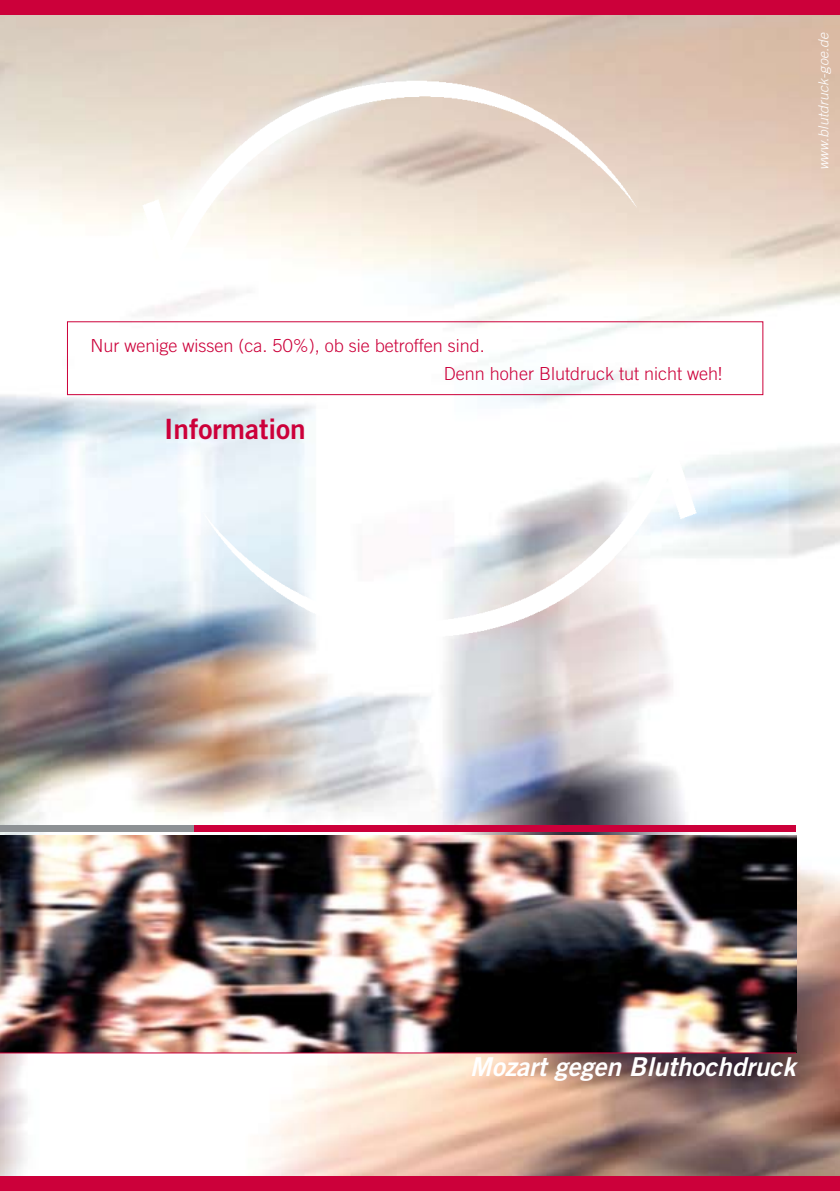
<style>
.page{position:relative;width:840px;height:1191px;background:#fff}
.page>*{position:absolute;margin:0;border:0;box-sizing:border-box;transform-origin:0 0}
.t1{font:28px "Trade Gothic Bold Two";color:#cc003a}
.t2{font:italic 26px "Trade Gothic Bold Two";color:#fff}
.t3{font:300 18px/28px "Trade Gothic";color:#cc003a}
.t4{font:italic 300 14px "Trade Gothic";color:#fff}
</style>
<div class="page">
<img style="left:0;top:14px;width:839px;height:1162px">
<div style="left:0;top:0;width:839px;height:14px;background:#cc003a"></div>
<div style="left:0;top:1176px;width:839px;height:15px;background:#cc003a"></div>
<img style="left:0;top:835px;width:795px;height:217px">
<div style="left:0;top:825px;width:657px;height:7px;background:#8d9194"></div>
<div style="left:194px;top:825px;width:601px;height:7px;background:#cc003a"></div>
<hr style="left:0;top:1052px;width:795px;height:1px;background:#cc003a">
<div style="left:67px;top:321px;width:696px;height:74px;border:1px solid #cc003a"></div>
<img style="left:119px;top:81px;width:534px;height:217px">
<img style="left:185px;top:421px;width:534px;height:217px">
<p class="t3" style="left:443px;top:331px;width:280px;text-indent:-353px">Nur wenige wissen (ca. 50%), ob sie betroffen sind.<br>Denn hoher Blutdruck tut nicht weh!</p>
<h1 class="t1" style="left:164px;top:411px;width:143px">Information</h1>
<p class="t4" style="left:814px;top:170px;width:140px;rotate:-90deg">www.blutdruck-goe.de</p>
<h2 class="t2" style="left:469px;top:1050px;width:326px">Mozart gegen Bluthochdruck</h2>
</div>
